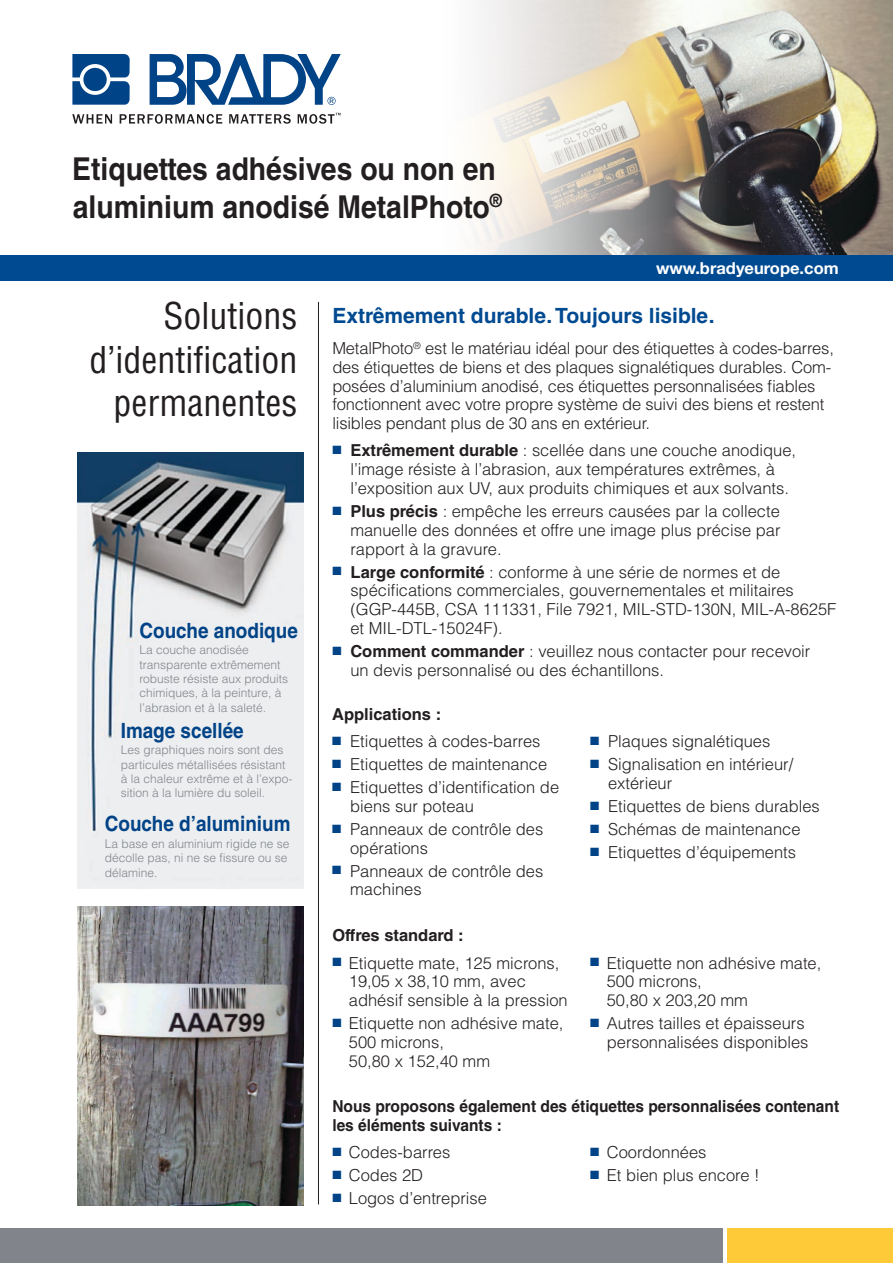
<style>
.page{position:relative;width:893px;height:1263px;background:#fff}
.page>*{position:absolute;margin:0;border:0;box-sizing:border-box;transform-origin:0 0}
.t1{font:condensed 36px/43.2px "Helvetica LT Std";color:#231f20;text-align:right}
.t2{font:700 31.5px/37.8px "Helvetica LT Std";color:#231f20;scale:.9 1}
.t3{font:700 21px "Helvetica LT Std";color:#004387;scale:.9 1}
.t4{font:700 21px "Helvetica LT Std";color:#004a91}
.t5{font:300 16.5px/18.8px "Helvetica LT Std";color:#231f20}
.t6{font:700 16.5px/18.8px "Helvetica LT Std";color:#231f20;scale:.94 1}
.t7{font:700 16.5px "Helvetica LT Std";color:#231f20}
.t8{font:700 16.5px "Helvetica Neue LT Pro";color:#fff}
.t9{font:300 12px/14.4px "Helvetica LT Std";color:#81858b}
.s1{color:#004387}
.s2{font-weight:700}
</style>
<div class="page">
<img style="left:476px;top:0;width:417px;height:255px">
<hr style="left:318px;top:302px;width:1px;height:902px;background:#231f20">
<svg style="left:72px;top:54px;width:58px;height:51px;background:#31679e"></svg>
<div style="left:83px;top:68px;width:24px;height:23px;background:#004387;border-radius:50%"></div>
<svg style="left:150px;top:54px;width:191px;height:51px"></svg>
<svg style="left:72px;top:114px;width:40px;height:10px"></svg>
<svg style="left:120px;top:114px;width:102px;height:10px"></svg>
<svg style="left:229px;top:114px;width:62px;height:10px"></svg>
<svg style="left:298px;top:113px;width:43px;height:11px"></svg>
<img style="left:77px;top:453px;width:227px;height:435px">
<img style="left:77px;top:906px;width:227px;height:300px">
<div style="left:0;top:255px;width:893px;height:26px;background:#004a91"></div>
<div style="left:0;top:1229px;width:723px;height:34px;background:#81858b"></div>
<div style="left:727px;top:1229px;width:166px;height:34px;background:#ffca38"></div>
<h2 class="t2" style="left:72px;top:150px;width:479px">Etiquettes adhésives ou non en aluminium anodisé MetalPhoto<sup>®</sup></h2>
<p class="t8" style="left:656px;top:258px;width:184px">www.bradyeurope.com</p>
<h1 class="t1" style="left:89px;top:294px;width:209px">Solutions d’identification permanentes</h1>
<p class="t3" style="left:139px;top:617px;width:177px">Couche anodique</p>
<p class="t9" style="left:139px;top:643px;width:150px">La couche anodisée transparente extrêmement robuste résiste aux produits chimiques, à la peinture, à l’abrasion et à la saleté.</p>
<p class="t3" style="left:121px;top:717px;width:138px">Image scellée</p>
<p class="t9" style="left:121px;top:743px;width:173px">Les graphiques noirs sont des particules métallisées résistant à la chaleur extrême et à l’expo&shy;sition à la lumière du soleil.</p>
<p class="t3" style="left:105px;top:811px;width:208px">Couche d’aluminium</p>
<p class="t9" style="left:105px;top:836px;width:186px">La base en aluminium rigide ne se décolle pas, ni ne se fissure ou se délamine.</p>
<p class="t4" style="left:332px;top:302px;width:384px">Extrêmement durable. Toujours lisible.</p>
<p class="t5" style="left:332px;top:339px;width:503px">MetalPhoto<sup>®</sup> est le matériau idéal pour des étiquettes à codes-barres, des étiquettes de biens et des plaques signalétiques durables. Com&shy;posées d’aluminium anodisé, ces étiquettes personnalisées fiables fonctionnent avec votre propre système de suivi des biens et restent lisibles pendant plus de 30 ans en extérieur.</p>
<p class="t5" style="left:350px;top:441px;width:447px;text-indent:-18px"><span class="s1">■</span> <span class="s2">Extrêmement durable</span> : scellée dans une couche anodique, l’image résiste à l’abrasion, aux températures extrêmes, à l’exposition aux UV, aux produits chimiques et aux solvants.</p>
<p class="t5" style="left:350px;top:502px;width:432px;text-align:justify;text-indent:-18px"><span class="s1">■</span> <span class="s2">Plus précis</span> : empêche les erreurs causées par la collecte manuelle des données et offre une image plus précise par rapport à la gravure.</p>
<p class="t5" style="left:350px;top:562px;width:488px;text-indent:-18px"><span class="s1">■</span> <span class="s2">Large conformité</span> : conforme à une série de normes et de spécifications commerciales, gouvernementales et militaires (GGP-445B, CSA 111331, File 7921, MIL-STD-130N, MIL-A-8625F et MIL-DTL-15024F).</p>
<p class="t5" style="left:350px;top:641px;width:462px;text-indent:-18px"><span class="s1">■</span> <span class="s2">Comment commander</span> : veuillez nous contacter pour recevoir un devis personnalisé ou des échantillons.</p>
<p class="t7" style="left:332px;top:704px;width:111px">Applications :</p>
<p class="t5" style="left:332px;top:732px;width:210px"><span class="s1">■</span> Etiquettes à codes-barres</p>
<p class="t5" style="left:332px;top:755px;width:217px"><span class="s1">■</span> Etiquettes de maintenance</p>
<p class="t5" style="left:350px;top:778px;width:211px;text-indent:-18px"><span class="s1">■</span> Etiquettes d’identification de biens sur poteau</p>
<p class="t5" style="left:350px;top:819px;width:195px;text-indent:-18px"><span class="s1">■</span> Panneaux de contrôle des opérations</p>
<p class="t5" style="left:350px;top:861px;width:195px;text-indent:-18px"><span class="s1">■</span> Panneaux de contrôle des machines</p>
<p class="t7" style="left:332px;top:925px;width:133px">Offres standard :</p>
<p class="t5" style="left:349px;top:953px;width:220px;text-indent:-16px"><span class="s1">■</span> Etiquette mate, 125 microns,<br>19,05 x 38,10 mm, avec adhésif sensible à la pression</p>
<p class="t5" style="left:349px;top:1014px;width:216px;text-indent:-16px"><span class="s1">■</span> Etiquette non adhésive mate,<br>500 microns,<br>50,80 x 152,40 mm</p>
<p class="t5" style="left:590px;top:732px;width:182px"><span class="s1">■</span> Plaques signalétiques</p>
<p class="t5" style="left:608px;top:755px;width:187px;text-indent:-18px"><span class="s1">■</span> Signalisation en intérieur/ extérieur</p>
<p class="t5" style="left:590px;top:796px;width:231px"><span class="s1">■</span> Etiquettes de biens durables</p>
<p class="t5" style="left:590px;top:819px;width:212px"><span class="s1">■</span> Schémas de maintenance</p>
<p class="t5" style="left:590px;top:842px;width:207px"><span class="s1">■</span> Etiquettes d’équipements</p>
<p class="t5" style="left:607px;top:953px;width:216px;text-indent:-16px"><span class="s1">■</span> Etiquette non adhésive mate,<br>500 microns,<br>50,80 x 203,20 mm</p>
<p class="t5" style="left:590px;top:1014px;width:220px;text-align:right"><span class="s1">■</span> Autres tailles et épaisseurs personnalisées disponibles</p>
<p class="t6" style="left:332px;top:1097px;width:541px">Nous proposons également des étiquettes personnalisées contenant les éléments suivants :</p>
<p class="t5" style="left:332px;top:1143px;width:119px"><span class="s1">■</span> Codes-barres</p>
<p class="t5" style="left:332px;top:1166px;width:92px"><span class="s1">■</span> Codes 2D</p>
<p class="t5" style="left:332px;top:1189px;width:156px"><span class="s1">■</span> Logos d’entreprise</p>
<p class="t5" style="left:590px;top:1143px;width:118px"><span class="s1">■</span> Coordonnées</p>
<p class="t5" style="left:590px;top:1166px;width:171px"><span class="s1">■</span> Et bien plus encore !</p>
</div>
